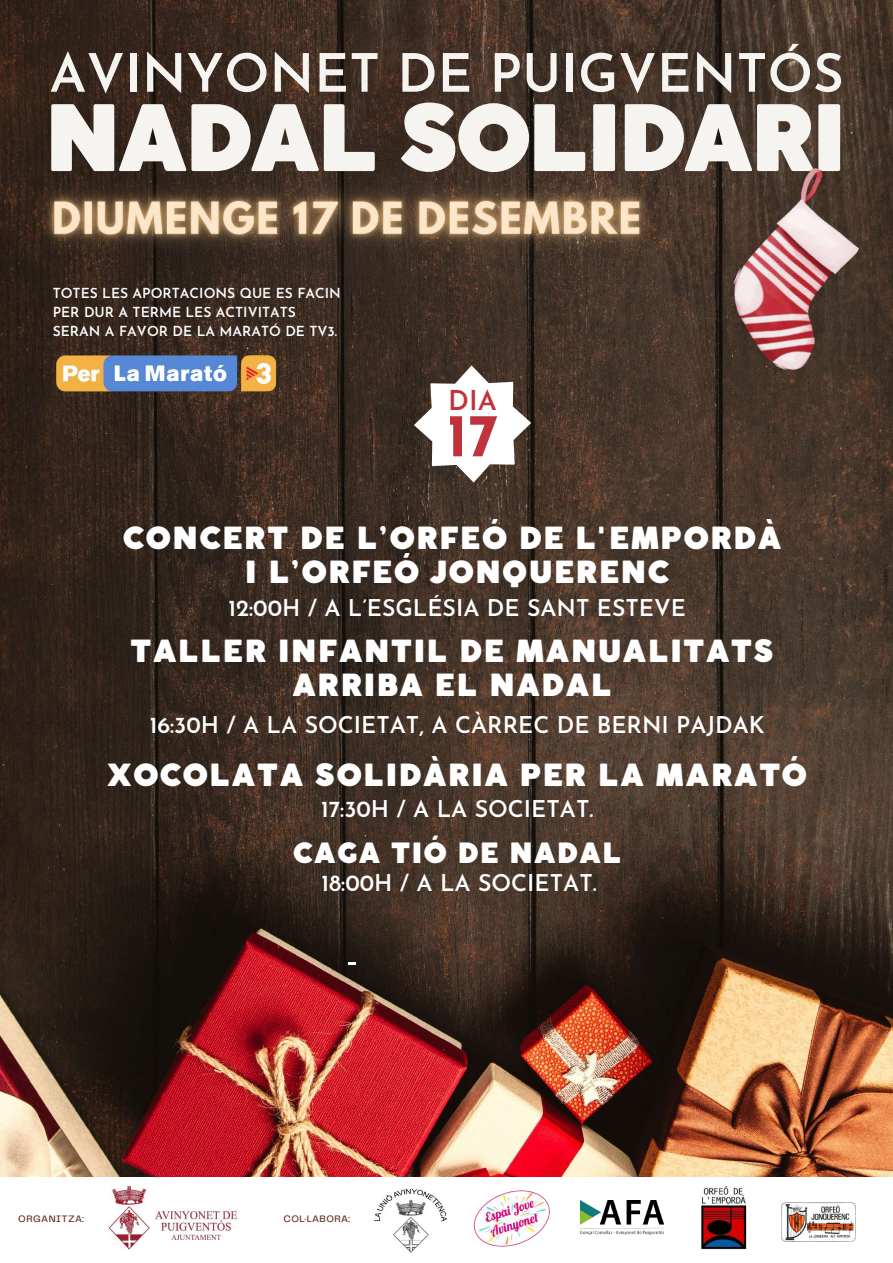
<style>
.page{position:relative;width:893px;height:1263px;background:#fff}
.page>*{position:absolute;margin:0;border:0;box-sizing:border-box;transform-origin:0 0}
.t1{font:900 90.15px "Coco Gothic";letter-spacing:-.055em;color:#f6f4f0}
.t2{font:700 60.45px "Josefin Sans";color:#c0333d}
.t3{font:600 53.1px "Josefin Sans";color:#f6f4f0}
.t4{font:900 30.22px/33.8px "Coco Gothic";letter-spacing:.03em;color:#fff;text-align:center}
.t5{font:900 27.67px "Coco Gothic";letter-spacing:.03em;color:#fff}
.t6{font:600 27.3px "Josefin Sans";color:#c0333d}
.t7{font:600 23.1px "Josefin Sans";color:#fff}
.t8{font:600 13.88px/19.1px "Josefin Sans";color:#fff}
.t9{font:500 9.75px "Telegraf";letter-spacing:.045em;color:#612e1b}
</style>
<div class="page">
<img style="left:0;top:0;width:893px;height:1177px">
<img style="left:710px;top:156px;width:171px;height:222px">
<svg style="left:414px;top:365px;width:117px;height:118px"></svg>
<img style="left:53px;top:352px;width:227px;height:43px">
<img style="left:107px;top:1185px;width:44px;height:64px">
<img style="left:156px;top:1209px;width:80px;height:31px">
<img style="left:374px;top:1188px;width:73px;height:65px">
<img style="left:701px;top:1186px;width:46px;height:64px">
<img style="left:782px;top:1202px;width:73px;height:39px">
<img style="left:580px;top:1200px;width:83px;height:35px">
<svg style="left:349px;top:962px;width:7px;height:3px"></svg>
<img style="left:12px;top:158px;width:671px;height:130px">
<img style="left:473px;top:1190px;width:77px;height:57px">
<h3 class="t3" style="left:49px;top:52px;width:796px">AVINYONET DE PUIGVENTÓS</h3>
<h1 class="t1" style="left:44px;top:104px;width:805px">NADAL SOLIDARI</h1>
<p class="t8" style="left:53px;top:285px;width:290px">TOTES LES APORTACIONS QUE ES FACIN<br>PER DUR A TERME LES ACTIVITATS<br>SERAN A FAVOR DE LA MARATÓ DE TV3.</p>
<p class="t6" style="left:448px;top:389px;width:50px">DIA</p>
<h2 class="t2" style="left:447px;top:411px;width:53px">17</h2>
<p class="t4" style="left:122px;top:523px;width:661px">CONCERT DE L’ORFEÓ DE L'EMPORDÀ<br>I L’ORFEÓ JONQUERENC</p>
<p class="t7" style="left:228px;top:599px;width:459px">12:00H / A L’ESGLÉSIA DE SANT ESTEVE</p>
<p class="t4" style="left:130px;top:637px;width:645px">TALLER INFANTIL DE MANUALITATS<br>ARRIBA EL NADAL</p>
<p class="t7" style="left:150px;top:716px;width:616px">16:30H / A LA SOCIETAT, A CÀRREC DE BERNI PAJDAK</p>
<p class="t4" style="left:107px;top:760px;width:701px">XOCOLATA SOLIDÀRIA PER LA MARATÓ</p>
<p class="t7" style="left:321px;top:800px;width:274px">17:30H / A LA SOCIETAT.</p>
<p class="t5" style="left:293px;top:842px;width:331px">CAGA TIÓ DE NADAL</p>
<p class="t7" style="left:321px;top:873px;width:277px">18:00H / A LA SOCIETAT.</p>
<p class="t9" style="left:18px;top:1214px;width:67px">ORGANITZA:</p>
<p class="t9" style="left:283px;top:1214px;width:68px">COL·LABORA:</p>
</div>
